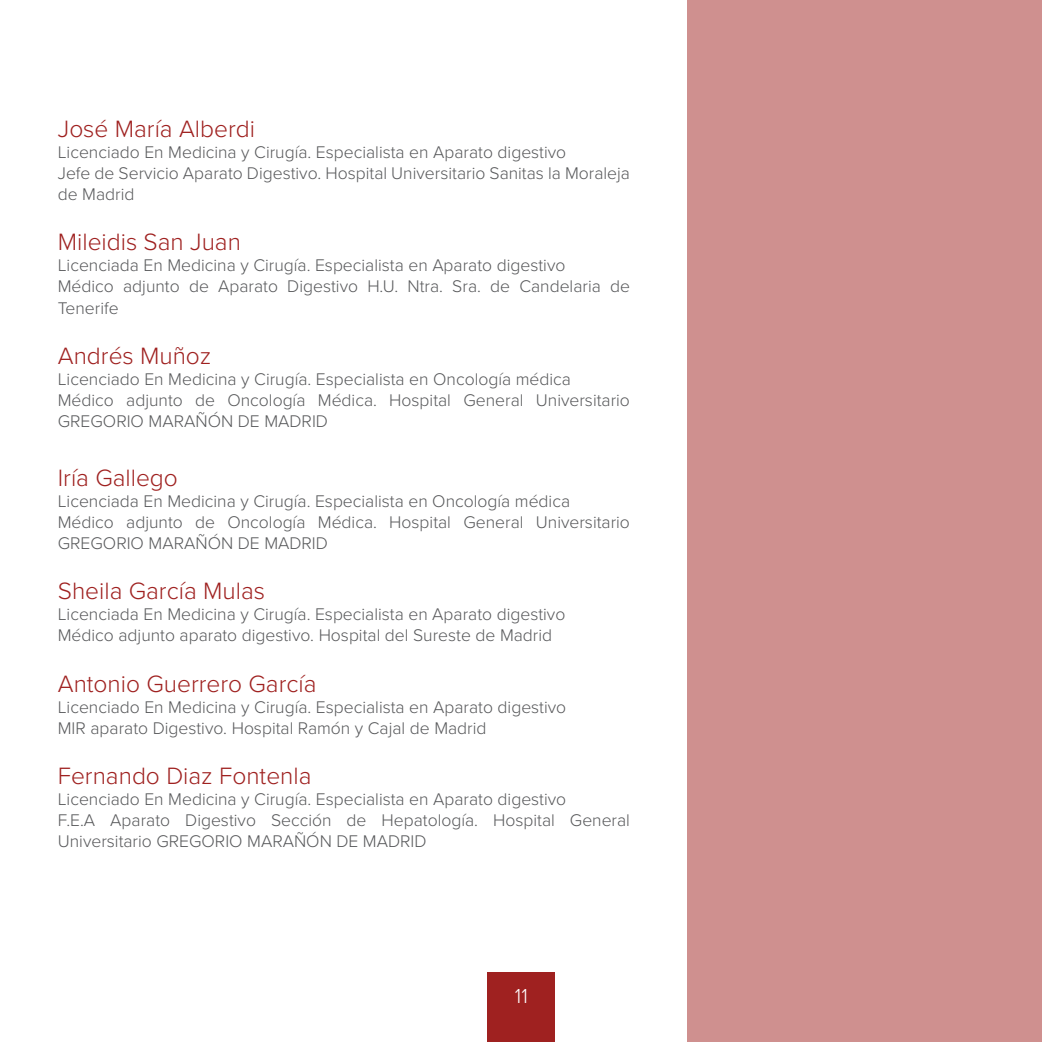
<style>
.page{position:relative;width:1042px;height:1042px;background:#fff}
.page>*{position:absolute;margin:0;border:0;box-sizing:border-box;transform-origin:0 0}
.t1{font:300 24.5px "Proxima Nova";color:#9f2120}
.t2{font:300 21px "Proxima Nova";color:#fff}
.t3{font:300 17.5px/21px "Proxima Nova";color:#57585a}
</style>
<div class="page">
<div style="left:687px;top:0;width:355px;height:1042px;background:#cf908f"></div>
<div style="left:487px;top:973px;width:68px;height:69px;background:#9f2120"></div>
<h1 class="t1" style="left:58px;top:111px;width:199px">José María Alberdi</h1>
<p class="t3" style="left:58px;top:141px;width:574px">Licenciado En Medicina y Cirugía. Especialista en Aparato digestivo<br>Jefe de Servicio Aparato Digestivo. Hospital Universitario Sanitas la Moraleja de Madrid</p>
<h1 class="t1" style="left:58px;top:224px;width:185px">Mileidis San Juan</h1>
<p class="t3" style="left:58px;top:254px;width:574px">Licenciada En Medicina y Cirugía. Especialista en Aparato digestivo<br>Médico adjunto de Aparato Digestivo H.U. Ntra. Sra. de Candelaria de<br>Tenerife</p>
<h1 class="t1" style="left:58px;top:337px;width:155px">Andrés Muñoz</h1>
<p class="t3" style="left:58px;top:368px;width:574px">Licenciado En Medicina y Cirugía. Especialista en Oncología médica<br>Médico adjunto de Oncología Médica. Hospital General Universitario<br>GREGORIO MARAÑÓN DE MADRID</p>
<h1 class="t1" style="left:58px;top:459px;width:122px">Iría Gallego</h1>
<p class="t3" style="left:58px;top:489px;width:574px">Licenciada En Medicina y Cirugía. Especialista en Oncología médica<br>Médico adjunto de Oncología Médica. Hospital General Universitario<br>GREGORIO MARAÑÓN DE MADRID</p>
<h1 class="t1" style="left:58px;top:573px;width:209px">Sheila García Mulas</h1>
<p class="t3" style="left:58px;top:603px;width:509px">Licenciada En Medicina y Cirugía. Especialista en Aparato digestivo<br>Médico adjunto aparato digestivo. Hospital del Sureste de Madrid</p>
<h1 class="t1" style="left:58px;top:665px;width:260px">Antonio Guerrero García</h1>
<p class="t3" style="left:58px;top:695px;width:510px">Licenciado En Medicina y Cirugía. Especialista en Aparato digestivo<br>MIR aparato Digestivo. Hospital Ramón y Cajal de Madrid</p>
<h1 class="t1" style="left:58px;top:757px;width:255px">Fernando Diaz Fontenla</h1>
<p class="t3" style="left:58px;top:788px;width:574px">Licenciado En Medicina y Cirugía. Especialista en Aparato digestivo<br>F.E.A Aparato Digestivo Sección de Hepatología. Hospital General<br>Universitario GREGORIO MARAÑÓN DE MADRID</p>
<p class="t2" style="left:515px;top:980px;width:14px">11</p>
</div>
